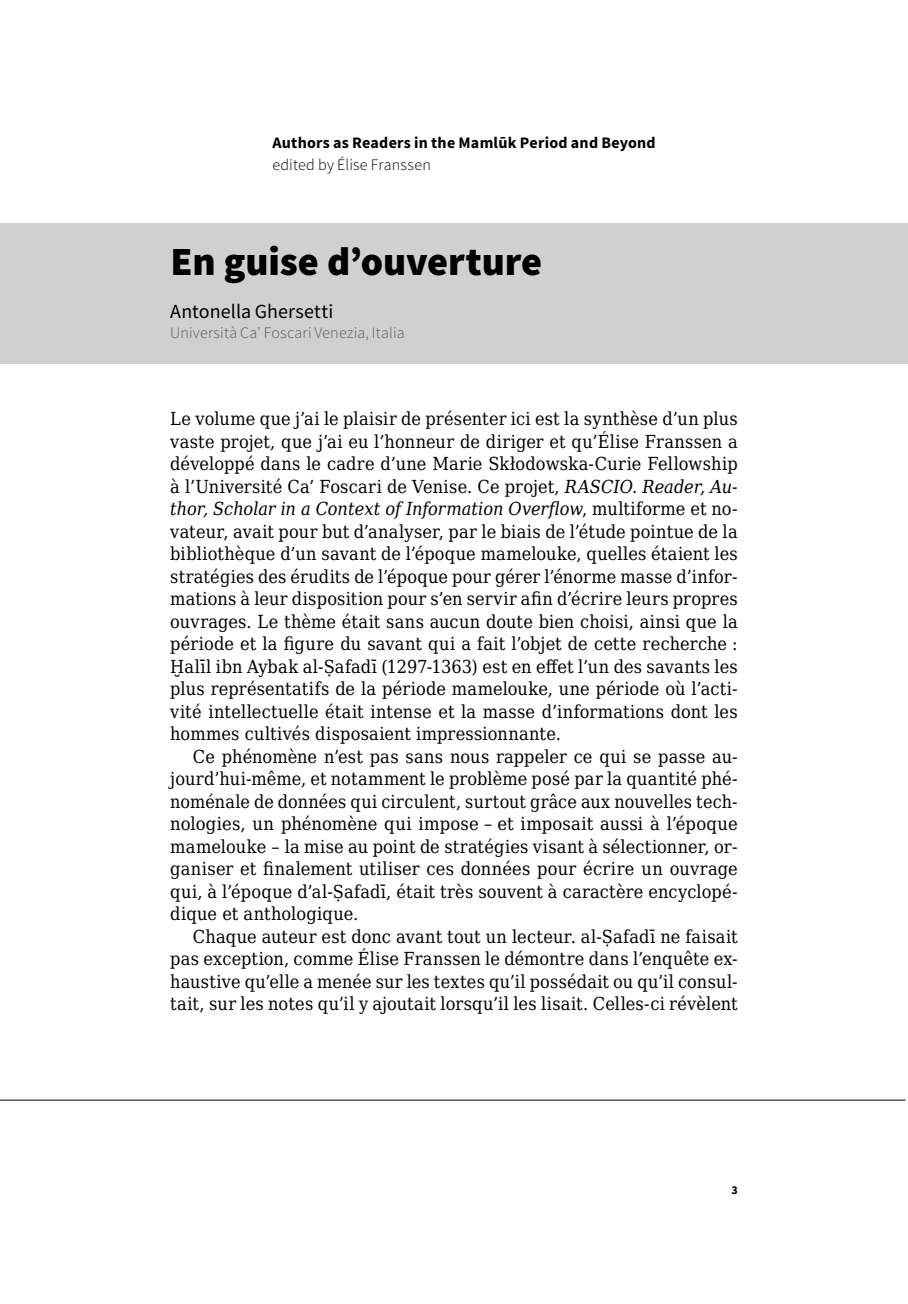
<style>
.page{position:relative;width:908px;height:1304px;background:#fff}
.page>*{position:absolute;margin:0;border:0;box-sizing:border-box;transform-origin:0 0}
.t1{font:900 40px "Source Sans Pro";color:#000}
.t2{font:20px "Source Sans Pro";letter-spacing:.005em;color:#000}
.t3{font:18px/22.4px "DejaVu Serif Condensed";letter-spacing:.01em;color:#000;text-align:justify}
.t4{font:700 16px "Source Sans Pro";letter-spacing:.015em;color:#000}
.t5{font:300 16px "Source Sans Pro";letter-spacing:.01em;color:#575756}
.t6{font:300 16px "Source Sans Pro";letter-spacing:.01em;color:#000}
.t7{font:700 12px "Source Sans Pro";color:#000}
.s1{font-style:italic}
</style>
<div class="page">
<hr style="left:0;top:1100px;width:905px;height:1px;background:#000">
<div style="left:0;top:223px;width:907px;height:141px;background:#d0d0d0"></div>
<p class="t4" style="left:272px;top:132px;width:385px">Authors as Readers in the Mamlūk Period and Beyond</p>
<p class="t6" style="left:272px;top:155px;width:160px">edited by Élise Franssen</p>
<h1 class="t1" style="left:170px;top:234px;width:373px">En guise d’ouverture</h1>
<p class="t2" style="left:170px;top:299px;width:165px">Antonella Ghersetti</p>
<p class="t5" style="left:170px;top:323px;width:236px">Università Ca’ Foscari Venezia, Italia</p>
<p class="t3" style="left:170px;top:407px;width:568px">Le volume que j’ai le plaisir de présenter ici est la synthèse d’un plus vaste projet, que j’ai eu l’honneur de diriger et qu’Élise Franssen a développé dans le cadre d’une Marie Skłodowska-Curie Fellowship à l’Université Ca’ Foscari de Venise. Ce projet, <span class="s1">RASCIO. Reader, Au&shy;thor, Scholar in a Context of Information Overflow</span>, multiforme et no&shy;vateur, avait pour but d’analyser, par le biais de l’étude pointue de la bibliothèque d’un savant de l’époque mamelouke, quelles étaient les stratégies des érudits de l’époque pour gérer l’énorme masse d’infor&shy;mations à leur disposition pour s’en servir afin d’écrire leurs propres ouvrages. Le thème était sans aucun doute bien choisi, ainsi que la période et la figure du savant qui a fait l’objet de cette recherche :<br>Ḫalīl ibn Aybak al-Ṣafadī (1297-1363) est en effet l’un des savants les plus représentatifs de la période mamelouke, une période où l’acti&shy;vité intellectuelle était intense et la masse d’informations dont les hommes cultivés disposaient impressionnante.</p>
<p class="t3" style="left:170px;top:745px;width:568px;text-indent:23px">Ce phénomène n’est pas sans nous rappeler ce qui se passe au&shy;jourd’hui-même, et notamment le problème posé par la quantité phé&shy;noménale de données qui circulent, surtout grâce aux nouvelles tech&shy;nologies, un phénomène qui impose – et imposait aussi à l’époque mamelouke – la mise au point de stratégies visant à sélectionner, or&shy;ganiser et finalement utiliser ces données pour écrire un ouvrage qui, à l’époque d’al-Ṣafadī, était très souvent à caractère encyclopé&shy;dique et anthologique.</p>
<p class="t3" style="left:170px;top:925px;width:568px;text-indent:23px">Chaque auteur est donc avant tout un lecteur. al-Ṣafadī ne faisait pas exception, comme Élise Franssen le démontre dans l’enquête ex&shy;haustive qu’elle a menée sur les textes qu’il possédait ou qu’il consul&shy;tait, sur les notes qu’il y ajoutait lorsqu’il les lisait. Celles-ci révèlent</p>
<p class="t7" style="left:731px;top:1182px;width:8px">3</p>
</div>
